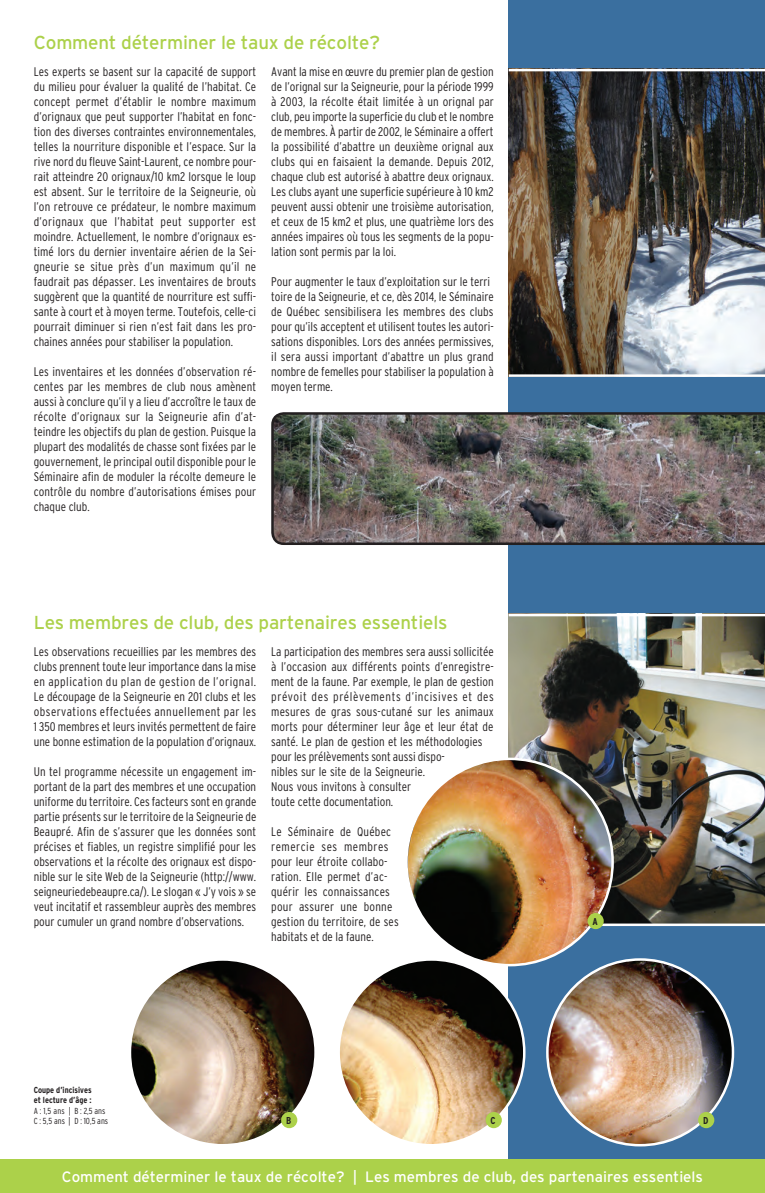
<style>
.page{position:relative;width:765px;height:1193px;background:#fff}
.page>*{position:absolute;margin:0;border:0;box-sizing:border-box;transform-origin:0 0}
.t1{font:18.75px "Interstate";letter-spacing:-.01em;color:#acd14a}
.t2{font:15px "Interstate";color:#fff}
.t3{font:300 condensed 12.5px/15px "Interstate";color:#231f20;text-align:justify}
.t4{font:700 condensed 10px "Interstate";color:#231f20}
.t5{font:300 condensed 8.75px "Interstate";color:#231f20}
.t6{font:700 condensed 8.75px "Interstate";color:#231f20}
</style>
<div class="page">
<div style="left:509px;top:0;width:256px;height:1193px;background:#3a6f9f"></div>
<img style="left:509px;top:71px;width:256px;height:303px">
<hr style="left:509px;top:374px;width:256px;height:3px;background:#fff">
<hr style="left:509px;top:69px;width:256px;height:2px;background:#fff">
<svg style="left:271px;top:412px;width:494px;height:133px;background:#6c6762"></svg>
<img style="left:509px;top:616px;width:256px;height:308px">
<div style="left:0;top:1159px;width:765px;height:34px;background:#acd14a"></div>
<hr style="left:509px;top:924px;width:256px;height:2px;background:#fff">
<hr style="left:509px;top:614px;width:256px;height:2px;background:#fff">
<img style="left:406px;top:759px;width:207px;height:206px;border-radius:101px">
<img style="left:130px;top:959px;width:186px;height:186px;border-radius:93px">
<img style="left:339px;top:959px;width:185px;height:186px;border-radius:93px">
<img style="left:547px;top:959px;width:186px;height:186px;border-radius:93px">
<div style="left:588px;top:913px;width:16px;height:16px;background:#acd14a;border-radius:50%"></div>
<div style="left:281px;top:1112px;width:16px;height:16px;background:#acd14a;border-radius:50%"></div>
<div style="left:486px;top:1112px;width:16px;height:16px;background:#acd14a;border-radius:50%"></div>
<div style="left:698px;top:1112px;width:16px;height:16px;background:#acd14a;border-radius:50%"></div>
<p class="t1" style="left:34px;top:32px;width:348px">Comment déterminer le taux de récolte?</p>
<p class="t3" style="left:34px;top:64px;width:224px">Les experts se basent sur la capacité de support du milieu pour évaluer la qualité de l’habitat. Ce concept permet d’établir le nombre maximum d’orignaux que peut supporter l’habitat en fonc&shy;tion des diverses contraintes environnementales, telles la nourriture disponible et l’espace. Sur la rive nord du fleuve Saint-Laurent, ce nombre pour&shy;rait atteindre 20 orignaux/10 km2 lorsque le loup est absent. Sur le territoire de la Seigneurie, où l’on retrouve ce prédateur, le nombre maximum d’orignaux que l’habitat peut supporter est moindre. Actuellement, le nombre d’orignaux es&shy;timé lors du dernier inventaire aérien de la Sei&shy;gneurie se situe près d’un maximum qu’il ne faudrait pas dépasser. Les inventaires de brouts suggèrent que la quantité de nourriture est suffi&shy;sante à court et à moyen terme. Toutefois, celle-ci pourrait diminuer si rien n’est fait dans les pro&shy;chaines années pour stabiliser la population.</p>
<p class="t3" style="left:34px;top:364px;width:224px">Les inventaires et les données d’observation ré&shy;centes par les membres de club nous amènent aussi à conclure qu’il y a lieu d’accroître le taux de récolte d’orignaux sur la Seigneurie afin d’at&shy;teindre les objectifs du plan de gestion. Puisque la plupart des modalités de chasse sont fixées par le gouvernement, le principal outil disponible pour le Séminaire afin de moduler la récolte demeure le contrôle du nombre d’autorisations émises pour chaque club.</p>
<p class="t3" style="left:271px;top:64px;width:224px">Avant la mise en œuvre du premier plan de gestion de l’orignal sur la Seigneurie, pour la période 1999 à 2003, la récolte était limitée à un orignal par club, peu importe la superficie du club et le nombre de membres. À partir de 2002, le Séminaire a offert la possibilité d’abattre un deuxième orignal aux clubs qui en faisaient la demande. Depuis 2012, chaque club est autorisé à abattre deux orignaux.<br>Les clubs ayant une superficie supérieure à 10 km2 peuvent aussi obtenir une troisième autorisation, et ceux de 15 km2 et plus, une quatrième lors des années impaires où tous les segments de la popu&shy;lation sont permis par la loi.</p>
<p class="t3" style="left:271px;top:274px;width:220px">Pour augmenter le taux d’exploitation sur le terri</p>
<p class="t3" style="left:271px;top:289px;width:224px">toire de la Seigneurie, et ce, dès 2014, le Séminaire de Québec sensibilisera les membres des clubs pour qu’ils acceptent et utilisent toutes les autori&shy;sations disponibles. Lors des années permissives, il sera aussi important d’abattre un plus grand nombre de femelles pour stabiliser la population à moyen terme.</p>
<p class="t1" style="left:34px;top:612px;width:415px">Les membres de club, des partenaires essentiels</p>
<p class="t3" style="left:34px;top:644px;width:224px">Les observations recueillies par les membres des clubs prennent toute leur importance dans la mise en application du plan de gestion de l’orignal.<br>Le découpage de la Seigneurie en 201 clubs et les observations effectuées annuellement par les 1 350 membres et leurs invités permettent de faire une bonne estimation de la population d’orignaux.</p>
<p class="t3" style="left:34px;top:764px;width:224px">Un tel programme nécessite un engagement im&shy;portant de la part des membres et une occupation uniforme du territoire. Ces facteurs sont en grande partie présents sur le territoire de la Seigneurie de Beaupré. Afin de s’assurer que les données sont précises et fiables, un registre simplifié pour les observations et la récolte des orignaux est dispo&shy;nible sur le site Web de la Seigneurie (http://www. seigneuriedebeaupre.ca/). Le slogan « J’y vois » se veut incitatif et rassembleur auprès des membres pour cumuler un grand nombre d’observations.</p>
<p class="t3" style="left:271px;top:644px;width:224px;text-align:left">La participation des membres sera aussi sollicitée à l’occasion aux différents points d’enregistre&shy;ment de la faune. Par exemple, le plan de gestion prévoit des prélèvements d’incisives et des mesures de gras sous-cutané sur les animaux morts pour déterminer leur âge et leur état de santé. Le plan de gestion et les méthodologies pour les prélèvements sont aussi dispo-<br>nibles sur le site de la Seigneurie.<br>Nous vous invitons à consulter<br>toute cette documentation.</p>
<p class="t3" style="left:271px;top:824px;width:129px;text-align:left">Le Séminaire de Québec remercie ses membres pour leur étroite collabo&shy;ration. Elle permet d’ac&shy;quérir les connaissances pour assurer une bonne gestion du territoire, de ses habitats et de la faune.</p>
<p class="t4" style="left:592px;top:916px;width:7px">A</p>
<p class="t6" style="left:34px;top:1085px;width:59px">Coupe d’incisives</p>
<p class="t6" style="left:34px;top:1095px;width:59px">et lecture d’âge :</p>
<p class="t5" style="left:34px;top:1105px;width:73px">A : 1,5 ans | B : 2,5 ans</p>
<p class="t5" style="left:34px;top:1116px;width:76px">C : 5,5 ans | D : 10,5 ans</p>
<p class="t4" style="left:286px;top:1115px;width:7px">B</p>
<p class="t4" style="left:491px;top:1115px;width:6px">C</p>
<p class="t4" style="left:703px;top:1115px;width:7px">D</p>
<p class="t2" style="left:62px;top:1168px;width:643px">Comment déterminer le taux de récolte? | Les membres de club, des partenaires essentiels</p>
</div>
